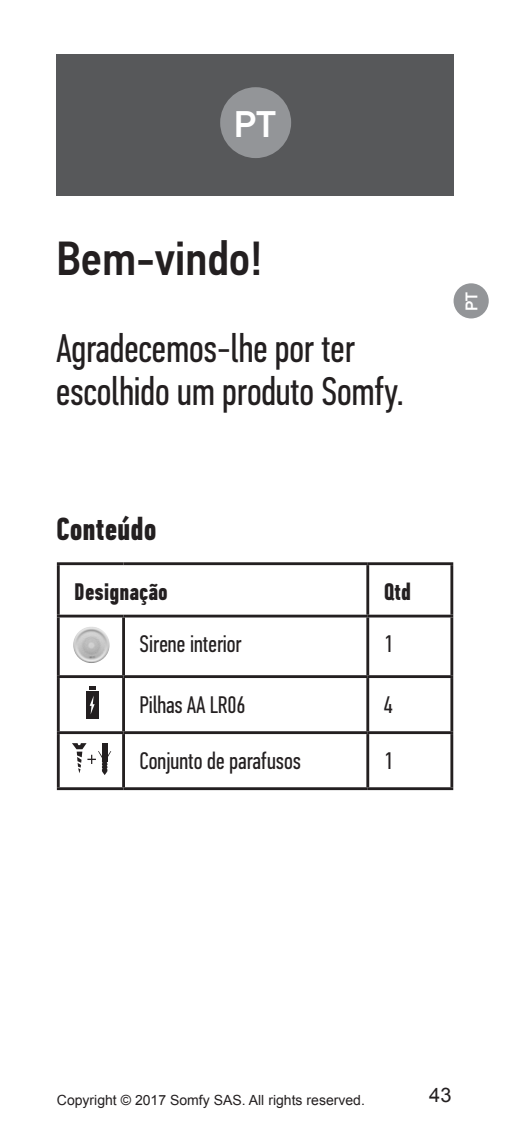
<style>
.page{position:relative;width:511px;height:1133px;background:#fff}
.page>*{position:absolute;margin:0;border:0;box-sizing:border-box;transform-origin:0 0}
._1__Titre_Chapitre{font:500 48px "PF Din Text Cond Pro";letter-spacing:-.005em;color:#231f20}
._1__Titre_Chapitre-2{font:40px/43.2px "PF Din Text Comp Pro";letter-spacing:-.005em;color:#231f20}
.t1{font:500 37.2px "PF Din Text Pro";color:#fff}
.t2{font:700 32px "PF Din Text Comp Pro";color:#231f20}
.t3{font:24px "PF Din Text Comp Pro";color:#231f20}
.t4{font:700 24px "PF Din Text Comp Pro";color:#231f20}
.Numéro_page_Gauche{font:20px "Arial";color:#231f20}
.t5{font:500 16.8px "PF Din Text Pro";color:#fff}
.t6{font:14px "Arial";color:#231f20}
</style>
<div class="page">
<div style="left:453px;top:283px;width:35px;height:35px;background:#939598;border-radius:50%"></div>
<div style="left:56px;top:55px;width:397px;height:141px;background:#57585a"></div>
<hr style="left:57px;top:562px;width:66px;height:3px;background:#231f20">
<hr style="left:57px;top:565px;width:3px;height:49px;background:#231f20">
<hr style="left:123px;top:562px;width:244px;height:3px;background:#231f20">
<hr style="left:367px;top:562px;width:85px;height:3px;background:#231f20">
<hr style="left:366px;top:565px;width:3px;height:49px;background:#231f20">
<hr style="left:450px;top:565px;width:2px;height:49px;background:#231f20">
<hr style="left:57px;top:614px;width:66px;height:3px;background:#231f20">
<hr style="left:57px;top:617px;width:3px;height:58px;background:#231f20">
<hr style="left:123px;top:614px;width:244px;height:3px;background:#231f20">
<hr style="left:122px;top:617px;width:3px;height:58px;background:#231f20">
<hr style="left:367px;top:614px;width:85px;height:3px;background:#231f20">
<hr style="left:366px;top:617px;width:3px;height:58px;background:#231f20">
<hr style="left:450px;top:617px;width:2px;height:58px;background:#231f20">
<hr style="left:57px;top:675px;width:66px;height:3px;background:#231f20">
<hr style="left:57px;top:678px;width:3px;height:53px;background:#231f20">
<hr style="left:123px;top:675px;width:244px;height:3px;background:#231f20">
<hr style="left:122px;top:678px;width:3px;height:53px;background:#231f20">
<hr style="left:367px;top:675px;width:85px;height:3px;background:#231f20">
<hr style="left:366px;top:678px;width:3px;height:53px;background:#231f20">
<hr style="left:450px;top:678px;width:2px;height:53px;background:#231f20">
<hr style="left:57px;top:731px;width:66px;height:3px;background:#231f20">
<hr style="left:57px;top:734px;width:3px;height:53px;background:#231f20">
<hr style="left:123px;top:731px;width:244px;height:3px;background:#231f20">
<hr style="left:122px;top:734px;width:3px;height:53px;background:#231f20">
<hr style="left:367px;top:731px;width:85px;height:3px;background:#231f20">
<hr style="left:366px;top:734px;width:3px;height:53px;background:#231f20">
<hr style="left:450px;top:734px;width:2px;height:53px;background:#231f20">
<hr style="left:57px;top:787px;width:66px;height:3px;background:#231f20">
<hr style="left:123px;top:787px;width:244px;height:3px;background:#231f20">
<hr style="left:367px;top:787px;width:85px;height:3px;background:#231f20">
<svg style="left:72px;top:743px;width:39px;height:32px"></svg>
<div style="left:86px;top:691px;width:12px;height:27px;background:#231f20"></div>
<svg style="left:89px;top:686px;width:6px;height:28px"></svg>
<img style="left:73px;top:626px;width:36px;height:37px;border-radius:18px">
<div style="left:220px;top:87px;width:71px;height:71px;background:#939598;border-radius:50%"></div>
<p class="t1" style="left:233px;top:101px;width:44px">PT</p>
<p class="_1__Titre_Chapitre" style="left:56px;top:229px;width:208px">Bem-vindo!</p>
<p class="_1__Titre_Chapitre-2" style="left:56px;top:327px;width:349px">Agradecemos-lhe por ter escolhido um produto Somfy.</p>
<p class="t2" style="left:56px;top:510px;width:102px">Conteúdo</p>
<p class="t4" style="left:74px;top:577px;width:95px">Designação</p>
<p class="t4" style="left:383px;top:577px;width:29px">Qtd</p>
<p class="t3" style="left:139px;top:630px;width:103px">Sirene interior</p>
<p class="t3" style="left:383px;top:630px;width:11px">1</p>
<p class="t3" style="left:139px;top:691px;width:107px">Pilhas AA LR06</p>
<p class="t3" style="left:383px;top:691px;width:11px">4</p>
<p class="t3" style="left:139px;top:747px;width:163px">Conjunto de parafusos</p>
<p class="t3" style="left:383px;top:747px;width:11px">1</p>
<p class="t5" style="left:461px;top:311px;width:21px;rotate:-90deg">PT</p>
<p class="t6" style="left:57px;top:1090px;width:309px">Copyright © 2017 Somfy SAS. All rights reserved.</p>
<p class="Numéro_page_Gauche" style="left:429px;top:1081px;width:24px">43</p>
</div>
